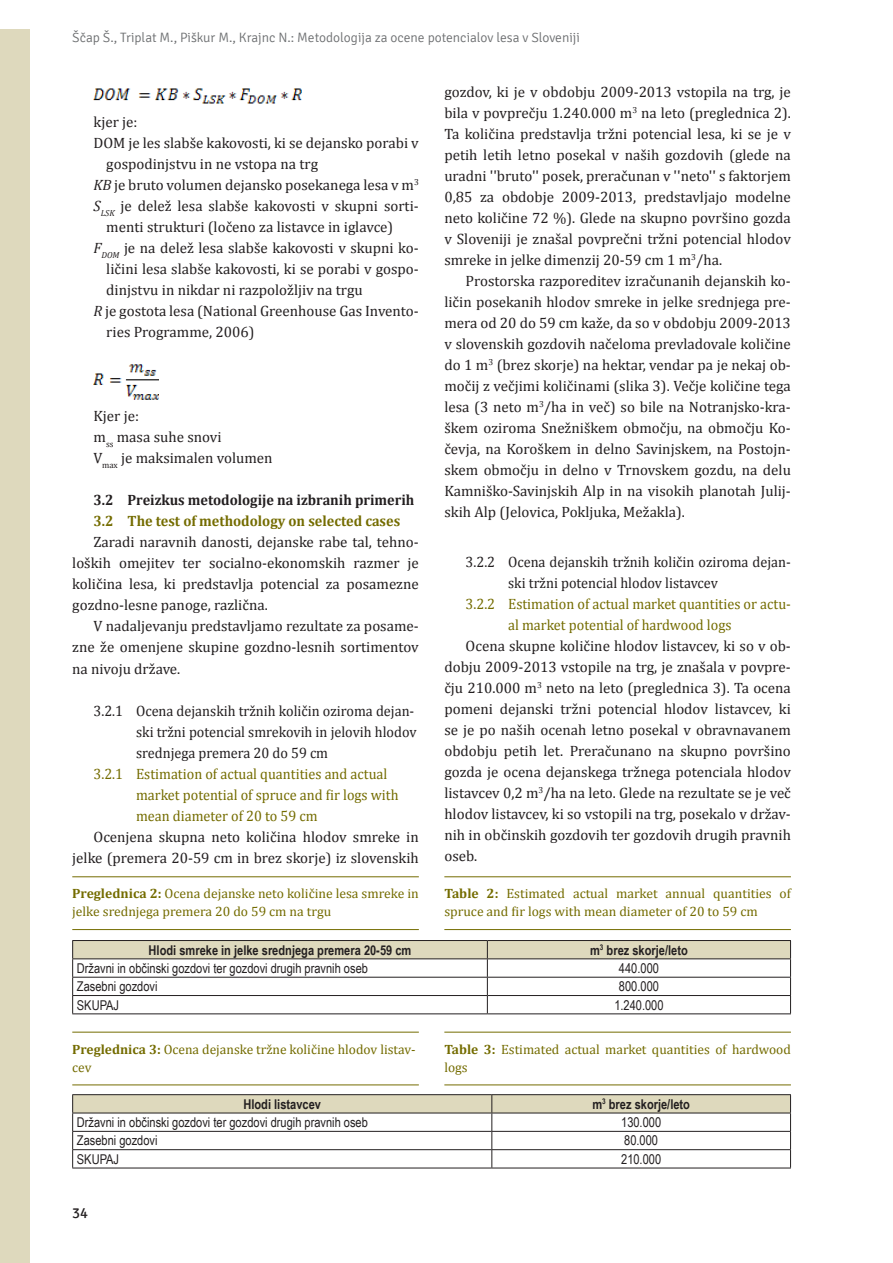
<style>
.page{position:relative;width:893px;height:1263px;background:#fff}
.page>*{position:absolute;margin:0;border:0;box-sizing:border-box;transform-origin:0 0}
.t1{font:15px/21px "Cambria";color:#231f20;text-align:justify}
.t2{font:15px/21px "Cambria";color:#231f20;scale:.95 1}
.t3{font:15px/21px "Cambria";color:#746c00;scale:.95 1}
.t4{font:700 15px "Cambria";color:#231f20;scale:.95 1}
.t5{font:700 15px "Cambria";color:#746c00;scale:.95 1}
.t6{font:15px "Signika";color:#231f20}
.t7{font:13.5px/18px "Cambria";color:#746c00}
.t8{font:13.5px "Arial Narrow";color:#231f20}
.t9{font:700 13.5px "Arial Narrow";color:#231f20}
.t10{font:300 13.5px "Signika";color:#6d6f71}
.s1{font-style:italic}
.s2{font-weight:700}
</style>
<div class="page">
<div style="left:0;top:30px;width:30px;height:1233px;background:#ded9bd"></div>
<img style="left:94px;top:88px;width:208px;height:16px">
<img style="left:94px;top:364px;width:65px;height:36px">
<svg style="left:72px;top:940px;width:719px;height:73px"></svg>
<hr style="left:72px;top:1013px;width:415px;height:1px;background:#231f20">
<hr style="left:487px;top:1013px;width:304px;height:1px;background:#231f20">
<hr style="left:72px;top:876px;width:347px;height:1px;background:#746c00">
<hr style="left:72px;top:929px;width:347px;height:1px;background:#746c00">
<hr style="left:444px;top:876px;width:347px;height:1px;background:#746c00">
<hr style="left:444px;top:929px;width:347px;height:1px;background:#746c00">
<hr style="left:72px;top:1094px;width:420px;height:1px;background:#231f20">
<hr style="left:492px;top:1094px;width:299px;height:1px;background:#231f20">
<svg style="left:72px;top:1095px;width:719px;height:73px"></svg>
<hr style="left:72px;top:1168px;width:420px;height:1px;background:#231f20">
<hr style="left:492px;top:1168px;width:299px;height:1px;background:#231f20">
<hr style="left:72px;top:1032px;width:347px;height:1px;background:#746c00">
<hr style="left:72px;top:1084px;width:347px;height:1px;background:#746c00">
<hr style="left:444px;top:1032px;width:347px;height:1px;background:#746c00">
<hr style="left:444px;top:1084px;width:347px;height:1px;background:#746c00">
<p class="t10" style="left:72px;top:31px;width:509px">Ščap Š., Triplat M., Piškur M., Krajnc N.: Metodologija za ocene potencialov lesa v Sloveniji</p>
<p class="t1" style="left:94px;top:112px;width:45px">kjer je:</p>
<p class="t1" style="left:94px;top:133px;width:327px">DOM je les slabše kakovosti, ki se dejansko porabi v</p>
<p class="t1" style="left:106px;top:154px;width:213px">gospodinjstvu in ne vstopa na trg</p>
<p class="t1" style="left:94px;top:175px;width:327px"><span class="s1">KB</span> je bruto volumen dejansko posekanega lesa v m<sup>3</sup></p>
<p class="t1" style="left:94px;top:196px;width:327px"><span class="s1">S</span><sub>LSK</sub> je delež lesa slabše kakovosti v skupni sorti-</p>
<p class="t1" style="left:106px;top:217px;width:289px">menti strukturi (ločeno za listavce in iglavce)</p>
<p class="t1" style="left:94px;top:238px;width:327px"><span class="s1">F</span><sub>DOM</sub> je na delež lesa slabše kakovosti v skupni ko-</p>
<p class="t1" style="left:106px;top:259px;width:314px">ličini lesa slabše kakovosti, ki se porabi v gospo-</p>
<p class="t1" style="left:106px;top:280px;width:258px">dinjstvu in nikdar ni razpoložljiv na trgu</p>
<p class="t1" style="left:94px;top:301px;width:327px"><span class="s1">R</span> je gostota lesa (National Greenhouse Gas Invento-</p>
<p class="t1" style="left:106px;top:322px;width:150px">ries Programme, 2006)</p>
<p class="t1" style="left:94px;top:406px;width:181px;text-align:left">Kjer je:<br>m<sub>ss</sub> masa suhe snovi<br>V<sub>max</sub> je maksimalen volumen</p>
<p class="t4" style="left:94px;top:490px;width:339px">3.2 Preizkus metodologije na izbranih primerih</p>
<p class="t5" style="left:94px;top:511px;width:324px">3.2 The test of methodology on selected cases</p>
<p class="t1" style="left:72px;top:532px;width:348px;text-indent:21px">Zaradi naravnih danosti, dejanske rabe tal, tehno&shy;loških omejitev ter socialno-ekonomskih razmer je količina lesa, ki predstavlja potencial za posamezne gozdno-lesne panoge, različna.</p>
<p class="t1" style="left:72px;top:616px;width:348px;text-indent:21px">V nadaljevanju predstavljamo rezultate za posame&shy;zne že omenjene skupine gozdno-lesnih sortimentov na nivoju države.</p>
<p class="t2" style="left:136px;top:700px;width:297px;text-indent:-43px">3.2.1 Ocena dejanskih tržnih količin oziroma dejan&shy;ski tržni potencial smrekovih in jelovih hlodov srednjega premera 20 do 59 cm</p>
<p class="t3" style="left:136px;top:763px;width:278px;text-indent:-43px">3.2.1 Estimation of actual quantities and actual market potential of spruce and fir logs with mean diameter of 20 to 59 cm</p>
<p class="t1" style="left:72px;top:826px;width:348px;text-align:right">Ocenjena skupna neto količina hlodov smreke in jelke (premera 20-59 cm in brez skorje) iz slovenskih</p>
<p class="t1" style="left:444px;top:81px;width:348px">gozdov, ki je v obdobju 2009-2013 vstopila na trg, je bila v povprečju 1.240.000 m<sup>3</sup> na leto (preglednica 2).<br>Ta količina predstavlja tržni potencial lesa, ki se je v petih letih letno posekal v naših gozdovih (glede na uradni ''bruto'' posek, preračunan v ''neto'' s faktorjem 0,85 za obdobje 2009-2013, predstavljajo modelne neto količine 72 %). Glede na skupno površino gozda v Sloveniji je znašal povprečni tržni potencial hlodov smreke in jelke dimenzij 20-59 cm 1 m<sup>3</sup>/ha.</p>
<p class="t1" style="left:444px;top:270px;width:348px;text-indent:21px">Prostorska razporeditev izračunanih dejanskih ko&shy;ličin posekanih hlodov smreke in jelke srednjega pre&shy;mera od 20 do 59 cm kaže, da so v obdobju 2009-2013 v slovenskih gozdovih načeloma prevladovale količine do 1 m<sup>3</sup> (brez skorje) na hektar, vendar pa je nekaj ob&shy;močij z večjimi količinami (slika 3). Večje količine tega lesa (3 neto m<sup>3</sup>/ha in več) so bile na Notranjsko-kra&shy;škem oziroma Snežniškem območju, na območju Ko&shy;čevja, na Koroškem in delno Savinjskem, na Postojn&shy;skem območju in delno v Trnovskem gozdu, na delu Kamniško-Savinjskih Alp in na visokih planotah Julij&shy;skih Alp (Jelovica, Pokljuka, Mežakla).</p>
<p class="t2" style="left:508px;top:552px;width:299px;text-indent:-43px">3.2.2 Ocena dejanskih tržnih količin oziroma dejan&shy;ski tržni potencial hlodov listavcev</p>
<p class="t3" style="left:508px;top:594px;width:299px;text-indent:-43px">3.2.2 Estimation of actual market quantities or actu&shy;al market potential of hardwood logs</p>
<p class="t1" style="left:444px;top:636px;width:348px;text-indent:21px">Ocena skupne količine hlodov listavcev, ki so v ob&shy;dobju 2009-2013 vstopile na trg, je znašala v povpre&shy;čju 210.000 m<sup>3</sup> neto na leto (preglednica 3). Ta ocena pomeni dejanski tržni potencial hlodov listavcev, ki se je po naših ocenah letno posekal v obravnavanem obdobju petih let. Preračunano na skupno površino gozda je ocena dejanskega tržnega potenciala hlodov listavcev 0,2 m<sup>3</sup>/ha na leto. Glede na rezultate se je več hlodov listavcev, ki so vstopili na trg, posekalo v držav&shy;nih in občinskih gozdovih ter gozdovih drugih pravnih oseb.</p>
<p class="t7" style="left:72px;top:885px;width:348px"><span class="s2">Preglednica 2:</span> Ocena dejanske neto količine lesa smreke in jelke srednjega premera 20 do 59 cm na trgu</p>
<p class="t7" style="left:444px;top:885px;width:348px"><span class="s2">Table 2:</span> Estimated actual market annual quantities of spruce and fir logs with mean diameter of 20 to 59 cm</p>
<p class="t9" style="left:149px;top:940px;width:264px">Hlodi smreke in jelke srednjega premera 20-59 cm</p>
<p class="t9" style="left:590px;top:940px;width:99px">m<sup>3</sup> brez skorje/leto</p>
<p class="t8" style="left:77px;top:958px;width:293px">Državni in občinski gozdovi ter gozdovi drugih pravnih oseb</p>
<p class="t8" style="left:619px;top:958px;width:42px">440.000</p>
<p class="t8" style="left:77px;top:976px;width:82px">Zasebni gozdovi</p>
<p class="t8" style="left:619px;top:976px;width:42px">800.000</p>
<p class="t8" style="left:77px;top:995px;width:44px">SKUPAJ</p>
<p class="t8" style="left:614px;top:995px;width:51px">1.240.000</p>
<p class="t7" style="left:72px;top:1040px;width:345px"><span class="s2">Preglednica 3:</span> Ocena dejanske tržne količine hlodov listav&shy;cev</p>
<p class="t7" style="left:444px;top:1040px;width:348px"><span class="s2">Table 3:</span> Estimated actual market quantities of hardwood logs</p>
<p class="t9" style="left:243px;top:1094px;width:79px">Hlodi listavcev</p>
<p class="t9" style="left:592px;top:1094px;width:99px">m<sup>3</sup> brez skorje/leto</p>
<p class="t8" style="left:77px;top:1112px;width:293px">Državni in občinski gozdovi ter gozdovi drugih pravnih oseb</p>
<p class="t8" style="left:621px;top:1112px;width:42px">130.000</p>
<p class="t8" style="left:77px;top:1131px;width:82px">Zasebni gozdovi</p>
<p class="t8" style="left:624px;top:1131px;width:35px">80.000</p>
<p class="t8" style="left:77px;top:1149px;width:44px">SKUPAJ</p>
<p class="t8" style="left:621px;top:1149px;width:42px">210.000</p>
<p class="t6" style="left:72px;top:1204px;width:17px">34</p>
</div>
